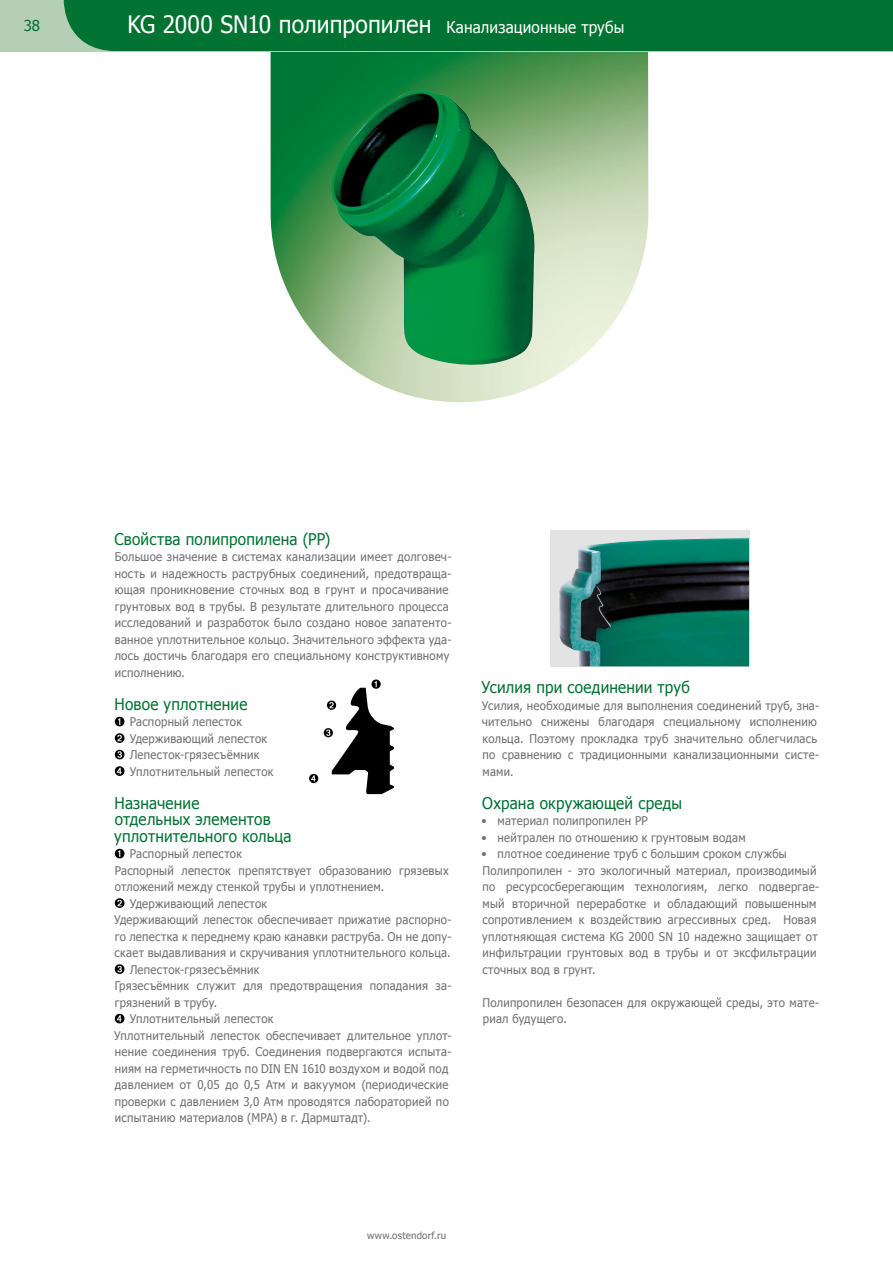
<style>
.page{position:relative;width:893px;height:1263px;background:#fff}
.page>*{position:absolute;margin:0;border:0;box-sizing:border-box;transform-origin:0 0}
.t1{font:24px "Tahoma";letter-spacing:.005em;color:#fff;scale:.95 1}
.t2{font:16.2px/16.5px "Tahoma";letter-spacing:.01em;color:#007232;scale:.95 1}
.t3{font:15px "Tahoma";color:#007232}
.t4{font:12px/16.5px "Tahoma";letter-spacing:.025em;color:#706f6f;scale:.95 1}
.t5{font:9.75px "Tahoma";letter-spacing:.02em;color:#706f6f}
.s1{font-size:16.2px}
</style>
<div class="page">
<img style="left:271px;top:51px;width:377px;height:351px">
<img style="left:329px;top:90px;width:206px;height:279px">
<svg style="left:115px;top:717px;width:9px;height:9px"></svg>
<svg style="left:115px;top:733px;width:9px;height:10px"></svg>
<svg style="left:115px;top:750px;width:9px;height:9px"></svg>
<svg style="left:115px;top:766px;width:9px;height:10px"></svg>
<svg style="left:324px;top:679px;width:70px;height:115px"></svg>
<svg style="left:309px;top:774px;width:9px;height:9px"></svg>
<svg style="left:115px;top:849px;width:9px;height:9px"></svg>
<svg style="left:115px;top:898px;width:9px;height:10px"></svg>
<svg style="left:115px;top:964px;width:9px;height:10px"></svg>
<svg style="left:115px;top:1014px;width:9px;height:9px"></svg>
<div style="left:550px;top:530px;width:199px;height:136px;background:#e3e3e3"></div>
<img style="left:559px;top:538px;width:190px;height:128px">
<div style="left:0;top:0;width:893px;height:51px;background:#b5ceb6"></div>
<div style="left:64px;top:0;width:829px;height:51px;background:#007232"></div>
<p class="t3" style="left:24px;top:16px;width:18px">38</p>
<h1 class="t1" style="left:128px;top:8px;width:524px">KG 2000 SN10 полипропилен <span class="s1">Канализационные трубы</span></h1>
<p class="t3" style="left:28px;top:19px;width:18px">38</p>
<h2 class="t2" style="left:114px;top:530px;width:229px">Свойства полипропилена (РР)</h2>
<p class="t4" style="left:115px;top:548px;width:356px">Большое значение в системах канализации имеет долговеч&shy;ность и надежность раструбных соединений, предотвраща&shy;ющая проникновение сточных вод в грунт и просачивание грунтовых вод в трубы. В результате длительного процесса исследований и разработок было создано новое запатенто&shy;ванное уплотнительное кольцо. Значительного эффекта уда&shy;лось достичь благодаря его специальному конструктивному исполнению.</p>
<h2 class="t2" style="left:115px;top:695px;width:141px">Новое уплотнение</h2>
<p class="t4" style="left:130px;top:713px;width:153px">Распорный лепесток<br>Удерживающий лепесток<br>Лепесток-грязесъёмник<br>Уплотнительный лепесток</p>
<h2 class="t2" style="left:114px;top:794px;width:188px">Назначение<br>отдельных элементов уплотнительного кольца</h2>
<p class="t4" style="left:130px;top:845px;width:120px">Распорный лепесток</p>
<p class="t4" style="left:115px;top:862px;width:353px">Распорный лепесток препятствует образованию грязевых</p>
<p class="t4" style="left:115px;top:878px;width:285px">отложений между стенкой трубы и уплотнением.</p>
<p class="t4" style="left:130px;top:895px;width:146px">Удерживающий лепесток</p>
<p class="t4" style="left:114px;top:911px;width:357px">Удерживающий лепесток обеспечивает прижатие распорно-</p>
<p class="t4" style="left:115px;top:928px;width:356px">го лепестка к переднему краю канавки раструба. Он не допу-</p>
<p class="t4" style="left:115px;top:944px;width:355px">скает выдавливания и скручивания уплотнительного кольца.</p>
<p class="t4" style="left:130px;top:961px;width:138px">Лепесток-грязесъёмник</p>
<p class="t4" style="left:115px;top:977px;width:356px">Грязесъёмник служит для предотвращения попадания за-</p>
<p class="t4" style="left:115px;top:994px;width:109px">грязнений в трубу.</p>
<p class="t4" style="left:130px;top:1010px;width:153px">Уплотнительный лепесток</p>
<p class="t4" style="left:114px;top:1027px;width:357px">Уплотнительный лепесток обеспечивает длительное уплот-</p>
<p class="t4" style="left:115px;top:1043px;width:356px">нение соединения труб. Соединения подвергаются испыта-</p>
<p class="t4" style="left:115px;top:1060px;width:353px">ниям на герметичность по DIN EN 1610 воздухом и водой под</p>
<p class="t4" style="left:115px;top:1076px;width:353px">давлением от 0,05 до 0,5 Атм и вакуумом (периодические</p>
<p class="t4" style="left:115px;top:1093px;width:353px">проверки с давлением 3,0 Атм проводятся лабораторией по</p>
<p class="t4" style="left:115px;top:1109px;width:271px">испытанию материалов (MPA) в г. Дармштадт).</p>
<h2 class="t2" style="left:482px;top:678px;width:221px">Усилия при соединении труб</h2>
<p class="t4" style="left:482px;top:697px;width:357px">Усилия, необходимые для выполнения соединений труб, зна&shy;чительно снижены благодаря специальному исполнению кольца. Поэтому прокладка труб значительно облегчилась по сравнению с традиционными канализационными систе&shy;мами.</p>
<h2 class="t2" style="left:482px;top:794px;width:212px">Охрана окружающей среды</h2>
<p class="t4" style="left:482px;top:812px;width:176px">• материал полипропилен РР</p>
<p class="t4" style="left:482px;top:829px;width:279px">• нейтрален по отношению к грунтовым водам</p>
<p class="t4" style="left:482px;top:845px;width:357px">• плотное соединение труб с большим сроком службы Полипропилен - это экологичный материал, производимый по ресурсосберегающим технологиям, легко подвергае&shy;мый вторичной переработке и обладающий повышенным сопротивлением к воздействию агрессивных сред. Новая уплотняющая система KG 2000 SN 10 надежно защищает от инфильтрации грунтовых вод в трубы и от эксфильтрации сточных вод в грунт.</p>
<p class="t4" style="left:482px;top:994px;width:356px">Полипропилен безопасен для окружающей среды, это мате&shy;риал будущего.</p>
<p class="t5" style="left:367px;top:1228px;width:81px">www.ostendorf.ru</p>
</div>
